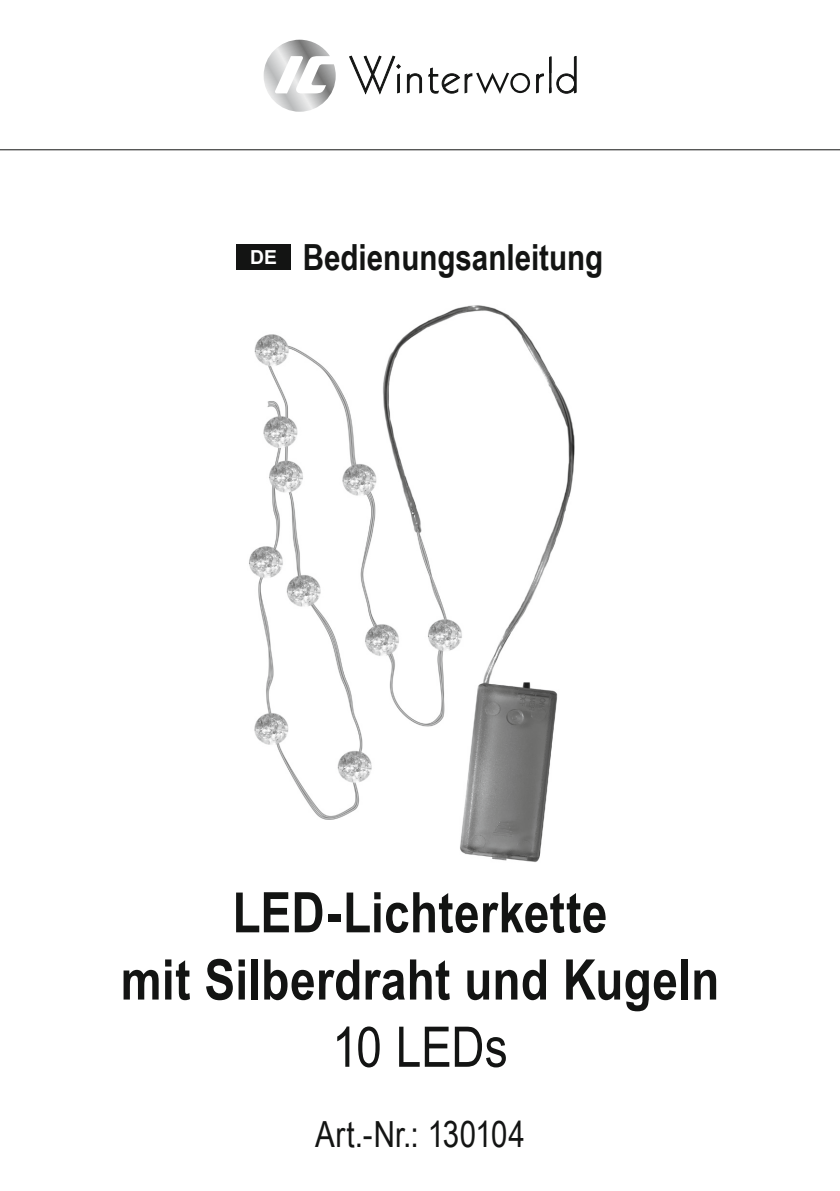
<style>
.page{position:relative;width:840px;height:1191px;background:#fff}
.page>*{position:absolute;margin:0;border:0;box-sizing:border-box;transform-origin:0 0}
.t1{font:700 56px "Arial Narrow";letter-spacing:.005em;color:#131413}
.t2{font:56px "Arial Narrow";letter-spacing:-.005em;color:#131413}
.t3{font:700 36px "Arial Narrow";color:#131413}
.t4{font:36px "Arial Narrow";letter-spacing:.01em;color:#131413}
.t5{font:700 19.4px "Arial";color:#fff}
</style>
<div class="page">
<div style="left:236px;top:243px;width:54px;height:26px;background:#131413"></div>
<hr style="left:0;top:149px;width:839px;height:1px;background:#131413">
<svg style="left:349px;top:55px;width:180px;height:40px"></svg>
<svg style="left:549px;top:56px;width:27px;height:38px"></svg>
<hr style="left:549px;top:57px;width:2px;height:36px;background:#131413">
<svg style="left:536px;top:73px;width:7px;height:21px"></svg>
<svg style="left:263px;top:40px;width:72px;height:72px"></svg>
<img style="left:249px;top:305px;width:326px;height:557px">
<p class="t5" style="left:250px;top:243px;width:28px">DE</p>
<p class="t3" style="left:302px;top:230px;width:302px">Bedienungsanleitung</p>
<p class="t1" style="left:232px;top:870px;width:376px">LED-Lichterkette</p>
<p class="t1" style="left:121px;top:937px;width:599px">mit Silberdraht und Kugeln</p>
<p class="t2" style="left:332px;top:1006px;width:177px">10 LEDs</p>
<p class="t4" style="left:315px;top:1107px;width:211px">Art.-Nr.: 130104</p>
</div>
